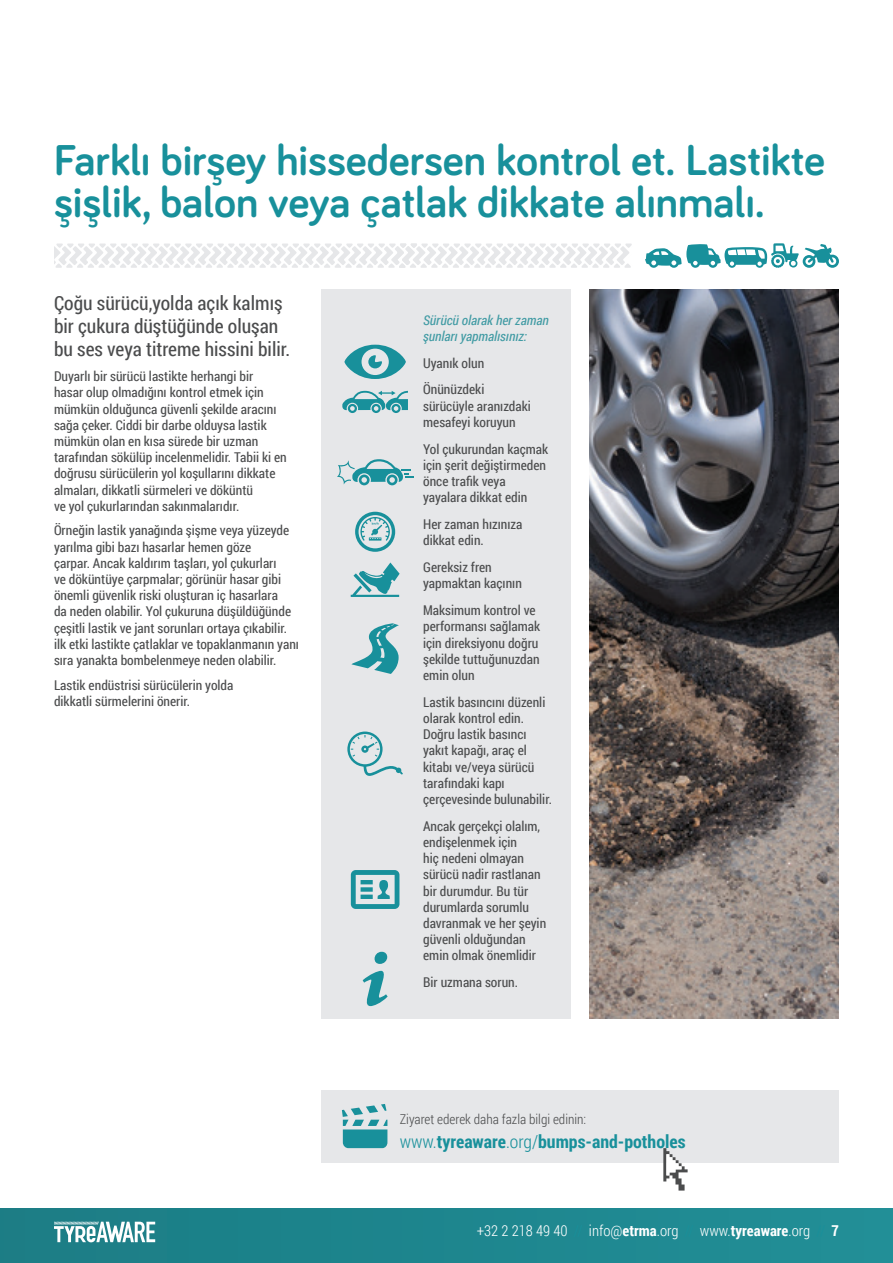
<style>
.page{position:relative;width:893px;height:1263px;background:#fff}
.page>*{position:absolute;margin:0;border:0;box-sizing:border-box;transform-origin:0 0}
.t1{font:700 44.55px/42.3px "Bariol";color:#18909b}
.t2{font:19.5px/23.4px "Roboto Condensed";color:#4b4c4d}
.t3{font:700 18px "Roboto Condensed";color:#18909b}
.t4{font:300 15px "Roboto Condensed";color:#fff}
.t5{font:13.5px/16.2px "Roboto Condensed";color:#4b4c4d}
.t6{font:italic 13.5px/16.2px "Roboto Condensed";color:#419ba4}
.t7{font:300 13.5px "Roboto Condensed";color:#4b4c4d}
.s1{font-weight:300}
.s2{color:#18909b}
.s3{font-weight:700}
</style>
<div class="page">
<div style="left:0;top:1209px;width:893px;height:54px;background:#1e868e"></div>
<svg style="left:54px;top:1222px;width:101px;height:20px"></svg>
<img style="left:589px;top:289px;width:250px;height:729px">
<div style="left:322px;top:289px;width:249px;height:730px;background:#e6e7e9"></div>
<div style="left:322px;top:1090px;width:517px;height:72px;background:#e6e7e9"></div>
<svg style="left:342px;top:1104px;width:45px;height:44px"></svg>
<svg style="left:663px;top:1148px;width:25px;height:42px"></svg>
<svg style="left:351px;top:562px;width:49px;height:35px"></svg>
<svg style="left:355px;top:512px;width:40px;height:40px"></svg>
<svg style="left:342px;top:391px;width:66px;height:22px"></svg>
<svg style="left:337px;top:459px;width:76px;height:26px"></svg>
<svg style="left:347px;top:731px;width:56px;height:45px"></svg>
<svg style="left:351px;top:623px;width:48px;height:51px"></svg>
<svg style="left:363px;top:952px;width:25px;height:54px"></svg>
<svg style="left:351px;top:870px;width:48px;height:39px"></svg>
<svg style="left:344px;top:345px;width:62px;height:34px"></svg>
<svg style="left:54px;top:243px;width:785px;height:25px"></svg>
<h1 class="t1" style="left:54px;top:137px;width:773px">Farklı birşey hissedersen kontrol et. Lastikte şişlik, balon veya çatlak dikkate alınmalı.</h1>
<h2 class="t2" style="left:54px;top:290px;width:238px">Çoğu sürücü,yolda açık kalmış bir çukura düştüğünde oluşan bu ses veya titreme hissini bilir.</h2>
<p class="t5" style="left:54px;top:368px;width:234px">Duyarlı bir sürücü lastikte herhangi bir<br>hasar olup olmadığını kontrol etmek için mümkün olduğunca güvenli şekilde aracını sağa çeker. Ciddi bir darbe olduysa lastik mümkün olan en kısa sürede bir uzman tarafından sökülüp incelenmelidir. Tabii ki en doğrusu sürücülerin yol koşullarını dikkate almaları, dikkatli sürmeleri ve döküntü<br>ve yol çukurlarından sakınmalarıdır.</p>
<p class="t5" style="left:54px;top:522px;width:246px">Örneğin lastik yanağında şişme veya yüzeyde yarılma gibi bazı hasarlar hemen göze<br>çarpar. Ancak kaldırım taşları, yol çukurları<br>ve döküntüye çarpmalar; görünür hasar gibi önemli güvenlik riski oluşturan iç hasarlara<br>da neden olabilir. Yol çukuruna düşüldüğünde çeşitli lastik ve jant sorunları ortaya çıkabilir. ilk etki lastikte çatlaklar ve topaklanmanın yanı sıra yanakta bombelenmeye neden olabilir.</p>
<p class="t5" style="left:54px;top:676px;width:181px">Lastik endüstrisi sürücülerin yolda dikkatli sürmelerini önerir.</p>
<p class="t6" style="left:423px;top:311px;width:127px">Sürücü olarak her zaman şunları yapmalısınız:</p>
<p class="t5" style="left:423px;top:349px;width:63px;line-height:26.8px">Uyanık olun<br>Önünüzdeki</p>
<p class="t5" style="left:423px;top:397px;width:109px">sürücüyle aranızdaki mesafeyi koruyun</p>
<p class="t5" style="left:423px;top:440px;width:127px">Yol çukurundan kaçmak için şerit değiştirmeden önce trafik veya yayalara dikkat edin</p>
<p class="t5" style="left:423px;top:516px;width:101px">Her zaman hızınıza dikkat edin.</p>
<p class="t5" style="left:423px;top:559px;width:100px">Gereksiz fren yapmaktan kaçının</p>
<p class="t5" style="left:423px;top:602px;width:119px">Maksimum kontrol ve performansı sağlamak için direksiyonu doğru şekilde tuttuğunuzdan emin olun</p>
<p class="t5" style="left:423px;top:693px;width:130px">Lastik basıncını düzenli olarak kontrol edin.<br>Doğru lastik basıncı yakıt kapağı, araç el kitabı ve/veya sürücü tarafındaki kapı çerçevesinde bulunabilir.</p>
<p class="t5" style="left:423px;top:817px;width:125px">Ancak gerçekçi olalım, endişelenmek için<br>hiç nedeni olmayan sürücü nadir rastlanan bir durumdur. Bu tür durumlarda sorumlu davranmak ve her şeyin güvenli olduğundan emin olmak önemlidir</p>
<p class="t5" style="left:423px;top:974px;width:96px">Bir uzmana sorun.</p>
<p class="t7" style="left:400px;top:1110px;width:188px">Ziyaret ederek daha fazla bilgi edinin:</p>
<h3 class="t3" style="left:400px;top:1129px;width:287px"><span class="s1">www.</span>tyreaware<span class="s1">.org/</span>bumps-and-potholes</h3>
<p class="t4" style="left:477px;top:1220px;width:364px">+32 2 218 49 40 <span class="s2">//</span> info@<span class="s3">etrma</span>.org <span class="s2">//</span> www.<span class="s3">tyreaware</span>.org <span class="s2">//</span> <span class="s3">7</span></p>
</div>
